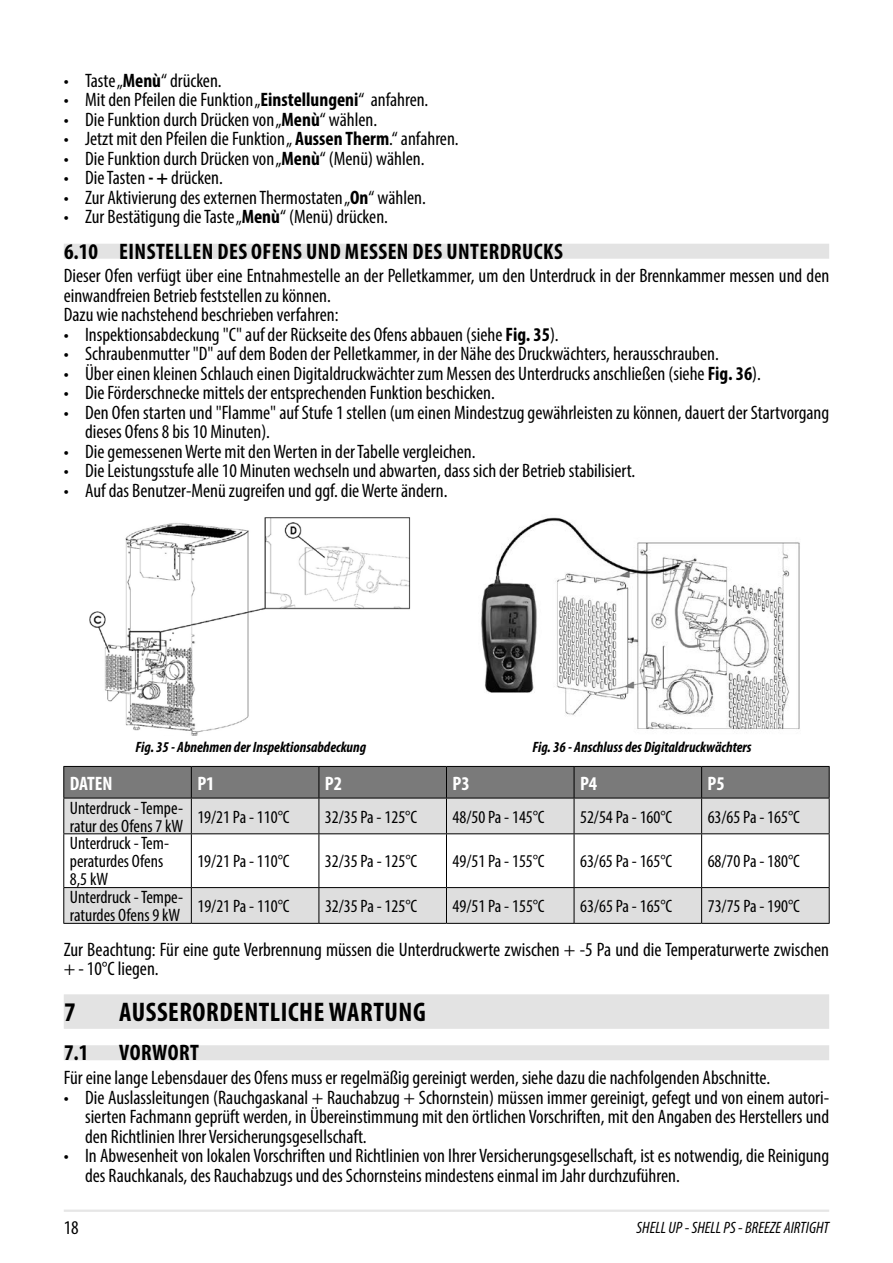
<style>
.page{position:relative;width:893px;height:1263px;background:#fff}
.page>*{position:absolute;margin:0;border:0;box-sizing:border-box;transform-origin:0 0}
.t1{font:700 condensed 27px "Myriad Pro";letter-spacing:.02em;color:#000}
.t2{font:700 condensed 22.5px "Myriad Pro";letter-spacing:.02em;color:#000}
.t3{font:condensed 19.5px/19.5px "Myriad Pro";color:#000}
.t4{font:700 condensed 19.5px "Myriad Pro";color:#fff}
.t5{font:condensed 18px/18px "Myriad Pro";color:#000}
.t6{font:italic condensed 16.5px "Myriad Pro";color:#000}
.t7{font:italic 700 condensed 15px "Myriad Pro";color:#000}
.s1{font-weight:700}
</style>
<div class="page">
<hr style="left:64px;top:1209px;width:765px;height:3px;background:#e6e6e6">
<div style="left:64px;top:244px;width:765px;height:15px;background:#e3e3e3"></div>
<div style="left:64px;top:994px;width:765px;height:35px;background:#e3e3e3"></div>
<div style="left:64px;top:1045px;width:765px;height:15px;background:#e3e3e3"></div>
<img style="left:89px;top:517px;width:322px;height:219px">
<img style="left:481px;top:517px;width:319px;height:216px">
<div style="left:64px;top:767px;width:765px;height:31px;background:#7a7a7a"></div>
<svg style="left:64px;top:799px;width:765px;height:124px;fill:#dedede"></svg>
<hr style="left:63px;top:766px;width:128px;height:1px;background:#000">
<hr style="left:63px;top:767px;width:1px;height:31px;background:#000">
<hr style="left:63px;top:798px;width:128px;height:1px;background:#000">
<hr style="left:191px;top:766px;width:128px;height:1px;background:#000">
<hr style="left:191px;top:767px;width:1px;height:31px;background:#000">
<hr style="left:191px;top:798px;width:128px;height:1px;background:#000">
<hr style="left:319px;top:766px;width:127px;height:1px;background:#000">
<hr style="left:319px;top:767px;width:1px;height:31px;background:#000">
<hr style="left:319px;top:798px;width:127px;height:1px;background:#000">
<hr style="left:446px;top:766px;width:128px;height:1px;background:#000">
<hr style="left:446px;top:767px;width:1px;height:31px;background:#000">
<hr style="left:446px;top:798px;width:128px;height:1px;background:#000">
<hr style="left:574px;top:766px;width:128px;height:1px;background:#000">
<hr style="left:574px;top:767px;width:1px;height:31px;background:#000">
<hr style="left:574px;top:798px;width:128px;height:1px;background:#000">
<hr style="left:702px;top:766px;width:128px;height:1px;background:#000">
<hr style="left:701px;top:767px;width:1px;height:31px;background:#000">
<hr style="left:829px;top:767px;width:1px;height:31px;background:#000">
<hr style="left:702px;top:798px;width:128px;height:1px;background:#000">
<hr style="left:63px;top:798px;width:1px;height:35px;background:#000">
<hr style="left:191px;top:798px;width:1px;height:35px;background:#000">
<hr style="left:319px;top:798px;width:1px;height:35px;background:#000">
<hr style="left:446px;top:798px;width:1px;height:35px;background:#000">
<hr style="left:574px;top:798px;width:1px;height:35px;background:#000">
<hr style="left:701px;top:798px;width:1px;height:35px;background:#000">
<hr style="left:829px;top:798px;width:1px;height:35px;background:#000">
<hr style="left:63px;top:833px;width:128px;height:1px;background:#000">
<hr style="left:63px;top:834px;width:1px;height:53px;background:#000">
<hr style="left:191px;top:833px;width:128px;height:1px;background:#000">
<hr style="left:191px;top:834px;width:1px;height:53px;background:#000">
<hr style="left:319px;top:833px;width:127px;height:1px;background:#000">
<hr style="left:319px;top:834px;width:1px;height:53px;background:#000">
<hr style="left:446px;top:833px;width:128px;height:1px;background:#000">
<hr style="left:446px;top:834px;width:1px;height:53px;background:#000">
<hr style="left:574px;top:833px;width:128px;height:1px;background:#000">
<hr style="left:574px;top:834px;width:1px;height:53px;background:#000">
<hr style="left:702px;top:833px;width:128px;height:1px;background:#000">
<hr style="left:701px;top:834px;width:1px;height:53px;background:#000">
<hr style="left:829px;top:834px;width:1px;height:53px;background:#000">
<hr style="left:63px;top:887px;width:128px;height:1px;background:#000">
<hr style="left:63px;top:888px;width:1px;height:35px;background:#000">
<hr style="left:63px;top:923px;width:128px;height:1px;background:#000">
<hr style="left:191px;top:887px;width:128px;height:1px;background:#000">
<hr style="left:191px;top:888px;width:1px;height:35px;background:#000">
<hr style="left:191px;top:923px;width:128px;height:1px;background:#000">
<hr style="left:319px;top:887px;width:127px;height:1px;background:#000">
<hr style="left:319px;top:888px;width:1px;height:35px;background:#000">
<hr style="left:319px;top:923px;width:127px;height:1px;background:#000">
<hr style="left:446px;top:887px;width:128px;height:1px;background:#000">
<hr style="left:446px;top:888px;width:1px;height:35px;background:#000">
<hr style="left:446px;top:923px;width:128px;height:1px;background:#000">
<hr style="left:574px;top:887px;width:128px;height:1px;background:#000">
<hr style="left:574px;top:888px;width:1px;height:35px;background:#000">
<hr style="left:574px;top:923px;width:128px;height:1px;background:#000">
<hr style="left:702px;top:887px;width:128px;height:1px;background:#000">
<hr style="left:701px;top:888px;width:1px;height:35px;background:#000">
<hr style="left:829px;top:888px;width:1px;height:35px;background:#000">
<hr style="left:702px;top:923px;width:128px;height:1px;background:#000">
<p class="t3" style="left:64px;top:70px;width:159px">• Taste „<span class="s1">Menù</span>“ drücken.</p>
<p class="t3" style="left:64px;top:90px;width:366px">• Mit den Pfeilen die Funktion „<span class="s1">Einstellungeni</span>“ anfahren.</p>
<p class="t3" style="left:64px;top:109px;width:315px">• Die Funktion durch Drücken von „<span class="s1">Menù</span>“ wählen.</p>
<p class="t3" style="left:64px;top:129px;width:396px">• Jetzt mit den Pfeilen die Funktion „ <span class="s1">Aussen Therm</span>.“ anfahren.</p>
<p class="t3" style="left:64px;top:148px;width:362px">• Die Funktion durch Drücken von „<span class="s1">Menù</span>“ (Menü) wählen.</p>
<p class="t3" style="left:64px;top:168px;width:161px">• Die Tasten <span class="s1">- +</span> drücken.</p>
<p class="t3" style="left:64px;top:187px;width:364px">• Zur Aktivierung des externen Thermostaten „<span class="s1">On</span>“ wählen.</p>
<p class="t3" style="left:64px;top:207px;width:326px">• Zur Bestätigung die Taste „<span class="s1">Menù</span>“ (Menü) drücken.</p>
<p class="t2" style="left:64px;top:237px;width:500px">6.10 EINSTELLEN DES OFENS UND MESSEN DES UNTERDRUCKS</p>
<p class="t3" style="left:64px;top:266px;width:767px">Dieser Ofen verfügt über eine Entnahmestelle an der Pelletkammer, um den Unterdruck in der Brennkammer messen und den einwandfreien Betrieb feststellen zu können.<br>Dazu wie nachstehend beschrieben verfahren:</p>
<p class="t3" style="left:64px;top:324px;width:496px">• Inspektionsabdeckung "C" auf der Rückseite des Ofens abbauen (siehe <span class="s1">Fig. 35</span>).</p>
<p class="t3" style="left:64px;top:344px;width:656px">• Schraubenmutter "D" auf dem Boden der Pelletkammer, in der Nähe des Druckwächters, herausschrauben.</p>
<p class="t3" style="left:64px;top:363px;width:699px">• Über einen kleinen Schlauch einen Digitaldruckwächter zum Messen des Unterdrucks anschließen (siehe <span class="s1">Fig. 36</span>).</p>
<p class="t3" style="left:64px;top:383px;width:433px">• Die Förderschnecke mittels der entsprechenden Funktion beschicken.</p>
<p class="t3" style="left:85px;top:402px;width:746px;text-indent:-21px">• Den Ofen starten und "Flamme" auf Stufe 1 stellen (um einen Mindestzug gewährleisten zu können, dauert der Startvorgang dieses Ofens 8 bis 10 Minuten).</p>
<p class="t3" style="left:64px;top:441px;width:413px">• Die gemessenen Werte mit den Werten in der Tabelle vergleichen.</p>
<p class="t3" style="left:64px;top:461px;width:573px">• Die Leistungsstufe alle 10 Minuten wechseln und abwarten, dass sich der Betrieb stabilisiert.</p>
<p class="t3" style="left:64px;top:480px;width:385px">• Auf das Benutzer-Menü zugreifen und ggf. die Werte ändern.</p>
<p class="t7" style="left:136px;top:738px;width:232px">Fig. 35 - Abnehmen der Inspektionsabdeckung</p>
<p class="t7" style="left:532px;top:738px;width:221px">Fig. 36 - Anschluss des Digitaldruckwächters</p>
<p class="t4" style="left:70px;top:771px;width:44px">DATEN</p>
<p class="t4" style="left:197px;top:771px;width:19px">P1</p>
<p class="t4" style="left:325px;top:771px;width:19px">P2</p>
<p class="t4" style="left:452px;top:771px;width:19px">P3</p>
<p class="t4" style="left:580px;top:771px;width:19px">P4</p>
<p class="t4" style="left:708px;top:771px;width:19px">P5</p>
<p class="t5" style="left:70px;top:798px;width:115px">Unterdruck - Tempe&shy;ratur des Ofens 7 kW</p>
<p class="t5" style="left:197px;top:807px;width:94px">19/21 Pa - 110°C</p>
<p class="t5" style="left:325px;top:807px;width:94px">32/35 Pa - 125°C</p>
<p class="t5" style="left:452px;top:807px;width:94px">48/50 Pa - 145°C</p>
<p class="t5" style="left:580px;top:807px;width:94px">52/54 Pa - 160°C</p>
<p class="t5" style="left:708px;top:807px;width:94px">63/65 Pa - 165°C</p>
<p class="t5" style="left:70px;top:834px;width:101px">Unterdruck - Tem&shy;peraturdes Ofens<br>8,5 kW</p>
<p class="t5" style="left:197px;top:852px;width:94px">19/21 Pa - 110°C</p>
<p class="t5" style="left:325px;top:852px;width:94px">32/35 Pa - 125°C</p>
<p class="t5" style="left:453px;top:852px;width:94px">49/51 Pa - 155°C</p>
<p class="t5" style="left:580px;top:852px;width:94px">63/65 Pa - 165°C</p>
<p class="t5" style="left:708px;top:852px;width:94px">68/70 Pa - 180°C</p>
<p class="t5" style="left:70px;top:888px;width:115px">Unterdruck - Tempe&shy;raturdes Ofens 9 kW</p>
<p class="t5" style="left:197px;top:897px;width:94px">19/21 Pa - 110°C</p>
<p class="t5" style="left:325px;top:897px;width:94px">32/35 Pa - 125°C</p>
<p class="t5" style="left:453px;top:897px;width:94px">49/51 Pa - 155°C</p>
<p class="t5" style="left:580px;top:897px;width:94px">63/65 Pa - 165°C</p>
<p class="t5" style="left:708px;top:897px;width:94px">73/75 Pa - 190°C</p>
<p class="t3" style="left:64px;top:939px;width:767px">Zur Beachtung: Für eine gute Verbrennung müssen die Unterdruckwerte zwischen + -5 Pa und die Temperaturwerte zwischen + - 10°C liegen.</p>
<h1 class="t1" style="left:64px;top:995px;width:13px">7</h1>
<h1 class="t1" style="left:119px;top:995px;width:308px">AUSSERORDENTLICHE WARTUNG</h1>
<p class="t2" style="left:64px;top:1039px;width:26px">7.1</p>
<p class="t2" style="left:119px;top:1039px;width:81px">VORWORT</p>
<p class="t3" style="left:64px;top:1067px;width:708px">Für eine lange Lebensdauer des Ofens muss er regelmäßig gereinigt werden, siehe dazu die nachfolgenden Abschnitte.</p>
<p class="t3" style="left:85px;top:1087px;width:746px;text-align:justify;text-indent:-21px">• Die Auslassleitungen (Rauchgaskanal + Rauchabzug + Schornstein) müssen immer gereinigt, gefegt und von einem autori&shy;sierten Fachmann geprüft werden, in Übereinstimmung mit den örtlichen Vorschriften, mit den Angaben des Herstellers und den Richtlinien Ihrer Versicherungsgesellschaft.</p>
<p class="t3" style="left:85px;top:1145px;width:746px;text-indent:-21px">• In Abwesenheit von lokalen Vorschriften und Richtlinien von Ihrer Versicherungsgesellschaft, ist es notwendig, die Reinigung des Rauchkanals, des Rauchabzugs und des Schornsteins mindestens einmal im Jahr durchzuführen.</p>
<p class="t3" style="left:64px;top:1218px;width:17px">18</p>
<p class="t6" style="left:637px;top:1217px;width:194px">SHELL UP - SHELL PS - BREEZE AIRTIGHT</p>
</div>
